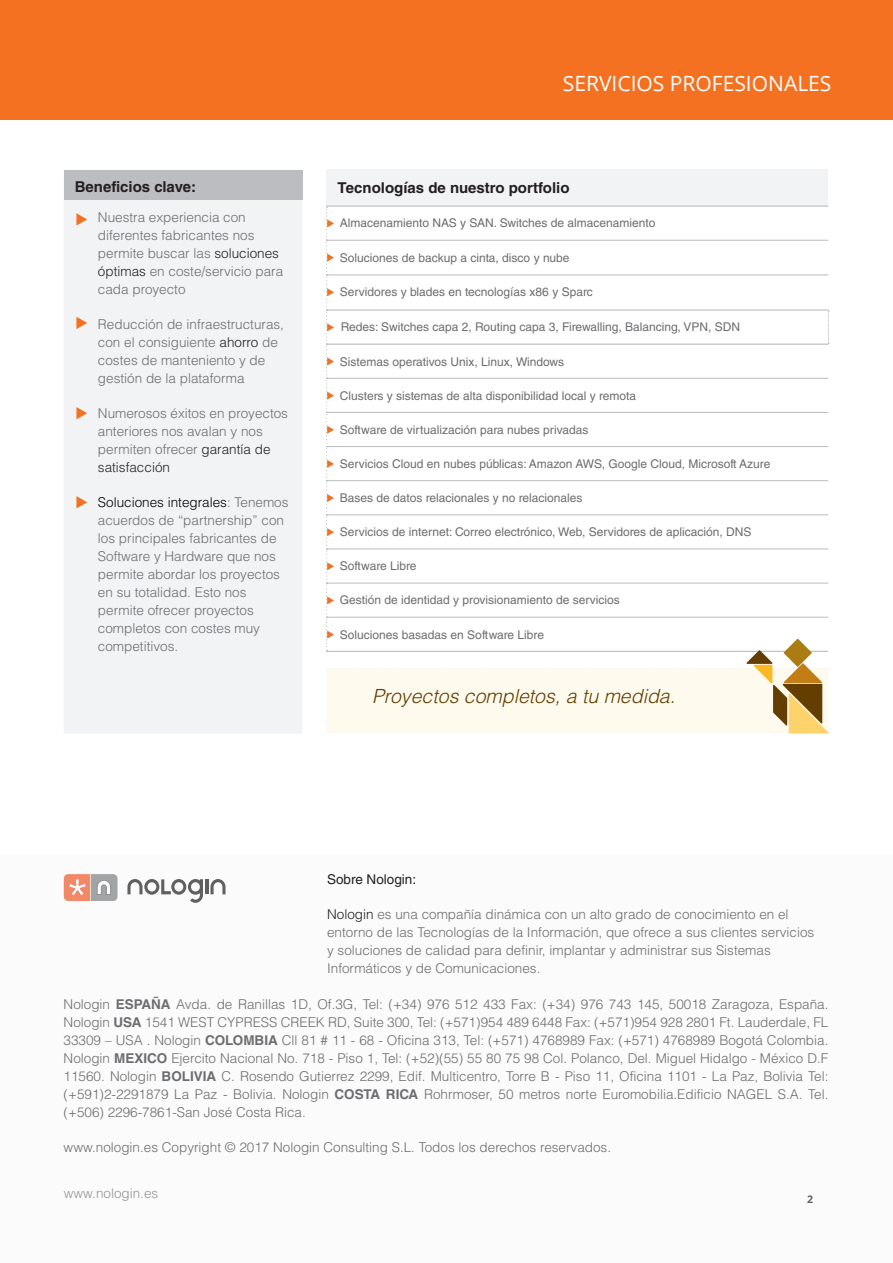
<style>
.page{position:relative;width:893px;height:1263px;background:#fff}
.page>*{position:absolute;margin:0;border:0;box-sizing:border-box;transform-origin:0 0}
.t1{font:21px "Open Sans";color:#fff}
.Level_1_Heading{font:italic 300 19.5px "Helvetica LT Std";color:#633e00}
.Level_3_Headings{font:700 15px "Helvetica LT Std";color:#231f20}
.Body_Text{font:300 13.5px/18px "Helvetica LT Std";color:#6c6d70}
.Body_Text-2{font:13.5px "Helvetica LT Std";color:#231f20}
.Body___Table_Bullets{font:12px "Helvetica LT Std";color:#6c6d70}
.t2{font:700 10.5px "Open Sans";color:#231f20}
.s1{color:#231f20}
.s2{color:#000}
.s3{font-weight:700}
</style>
<div class="page">
<div style="left:0;top:0;width:893px;height:120px;background:#f37121"></div>
<div style="left:0;top:855px;width:893px;height:408px;background:#fbfbfb"></div>
<div style="left:64px;top:170px;width:238px;height:563px;background:#f2f3f4"></div>
<div style="left:64px;top:170px;width:238px;height:30px;background:#bcbdc0"></div>
<svg style="left:76px;top:213px;width:11px;height:13px"></svg>
<svg style="left:76px;top:317px;width:11px;height:12px"></svg>
<svg style="left:76px;top:407px;width:11px;height:12px"></svg>
<svg style="left:76px;top:496px;width:11px;height:12px"></svg>
<div style="left:327px;top:170px;width:501px;height:36px;background:#f2f3f4"></div>
<hr style="left:326px;top:206px;width:502px;height:1px;background:#bcbdc0">
<svg style="left:326px;top:207px;width:503px;height:526px"></svg>
<p class="Level_3_Headings" style="left:75px;top:177px;width:123px">Beneficios clave:</p>
<p class="Body_Text" style="left:98px;top:208px;width:187px">Nuestra experiencia con diferentes fabricantes nos permite buscar las <span class="s1">soluciones óptimas</span> en coste/servicio para cada proyecto</p>
<p class="Body_Text" style="left:98px;top:315px;width:188px">Reducción de infraestructuras, con el consiguiente <span class="s1">ahorro</span> de costes de manteniento y de gestión de la plataforma</p>
<p class="Body_Text" style="left:98px;top:404px;width:192px">Numerosos éxitos en proyectos anteriores nos avalan y nos permiten ofrecer <span class="s1">garantía de satisfacción</span></p>
<p class="Body_Text" style="left:98px;top:493px;width:192px"><span class="s2">Soluciones integrales</span>: Tenemos acuerdos de “partnership” con los principales fabricantes de<br>Software y Hardware que nos permite abordar los proyectos en su totalidad. Esto nos permite ofrecer proyectos completos con costes muy competitivos.</p>
<p class="t1" style="left:563px;top:69px;width:268px">SERVICIOS PROFESIONALES</p>
<p class="Level_3_Headings" style="left:338px;top:179px;width:234px">Tecnologías de nuestro portfolio</p>
<p class="Body___Table_Bullets" style="left:340px;top:216px;width:317px">Almacenamiento NAS y SAN. Switches de almacenamiento</p>
<p class="Body___Table_Bullets" style="left:340px;top:250px;width:231px">Soluciones de backup a cinta, disco y nube</p>
<p class="Body___Table_Bullets" style="left:340px;top:285px;width:254px">Servidores y blades en tecnologías x86 y Sparc</p>
<p class="Body___Table_Bullets" style="left:341px;top:320px;width:401px">Redes: Switches capa 2, Routing capa 3, Firewalling, Balancing, VPN, SDN</p>
<p class="Body___Table_Bullets" style="left:340px;top:354px;width:226px">Sistemas operativos Unix, Linux, Windows</p>
<p class="Body___Table_Bullets" style="left:340px;top:388px;width:298px">Clusters y sistemas de alta disponibilidad local y remota</p>
<p class="Body___Table_Bullets" style="left:340px;top:423px;width:250px">Software de virtualización para nubes privadas</p>
<p class="Body___Table_Bullets" style="left:340px;top:457px;width:432px">Servicios Cloud en nubes públicas: Amazon AWS, Google Cloud, Microsoft Azure</p>
<p class="Body___Table_Bullets" style="left:340px;top:491px;width:244px">Bases de datos relacionales y no relacionales</p>
<p class="Body___Table_Bullets" style="left:340px;top:525px;width:413px">Servicios de internet: Correo electrónico, Web, Servidores de aplicación, DNS</p>
<p class="Body___Table_Bullets" style="left:340px;top:559px;width:78px">Software Libre</p>
<p class="Body___Table_Bullets" style="left:340px;top:593px;width:281px">Gestión de identidad y provisionamiento de servicios</p>
<p class="Body___Table_Bullets" style="left:340px;top:627px;width:206px">Soluciones basadas en Software Libre</p>
<p class="Level_1_Heading" style="left:372px;top:684px;width:305px">Proyectos completos, a tu medida.</p>
<p class="Body_Text-2" style="left:327px;top:871px;width:91px">Sobre Nologin:</p>
<p class="Body_Text" style="left:327px;top:905px;width:489px"><span class="s1">Nologin</span> es una compañía dinámica con un alto grado de conocimiento en el entorno de las Tecnologías de la Información, que ofrece a sus clientes servicios y soluciones de calidad para definir, implantar y administrar sus Sistemas Informáticos y de Comunicaciones.</p>
<p class="Body_Text" style="left:64px;top:995px;width:766px;text-align:justify">Nologin <span class="s3">ESPAÑA</span> Avda. de Ranillas 1D, Of.3G, Tel: (+34) 976 512 433 Fax: (+34) 976 743 145, 50018 Zaragoza, España.<br>Nologin <span class="s3">USA</span> 1541 WEST CYPRESS CREEK RD, Suite 300, Tel: (+571)954 489 6448 Fax: (+571)954 928 2801 Ft. Lauderdale, FL 33309 – USA . Nologin <span class="s3">COLOMBIA</span> Cll 81 # 11 - 68 - Oficina 313, Tel: (+571) 4768989 Fax: (+571) 4768989 Bogotá Colombia.<br>Nologin <span class="s3">MEXICO</span> Ejercito Nacional No. 718 - Piso 1, Tel: (+52)(55) 55 80 75 98 Col. Polanco, Del. Miguel Hidalgo - México D.F 11560. Nologin <span class="s3">BOLIVIA</span> C. Rosendo Gutierrez 2299, Edif. Multicentro, Torre B - Piso 11, Oficina 1101 - La Paz, Bolivia Tel: (+591)2-2291879 La Paz - Bolivia. Nologin <span class="s3">COSTA RICA</span> Rohrmoser, 50 metros norte Euromobilia.Edificio NAGEL S.A. Tel. (+506) 2296-7861-San José Costa Rica.</p>
<p class="Body_Text" style="left:64px;top:1138px;width:549px">www.nologin.es Copyright © 2017 Nologin Consulting S.L. Todos los derechos reservados.</p>
<p class="Body_Text" style="left:64px;top:1184px;width:96px">www.nologin.es</p>
<p class="t2" style="left:807px;top:1192px;width:7px">2</p>
</div>
